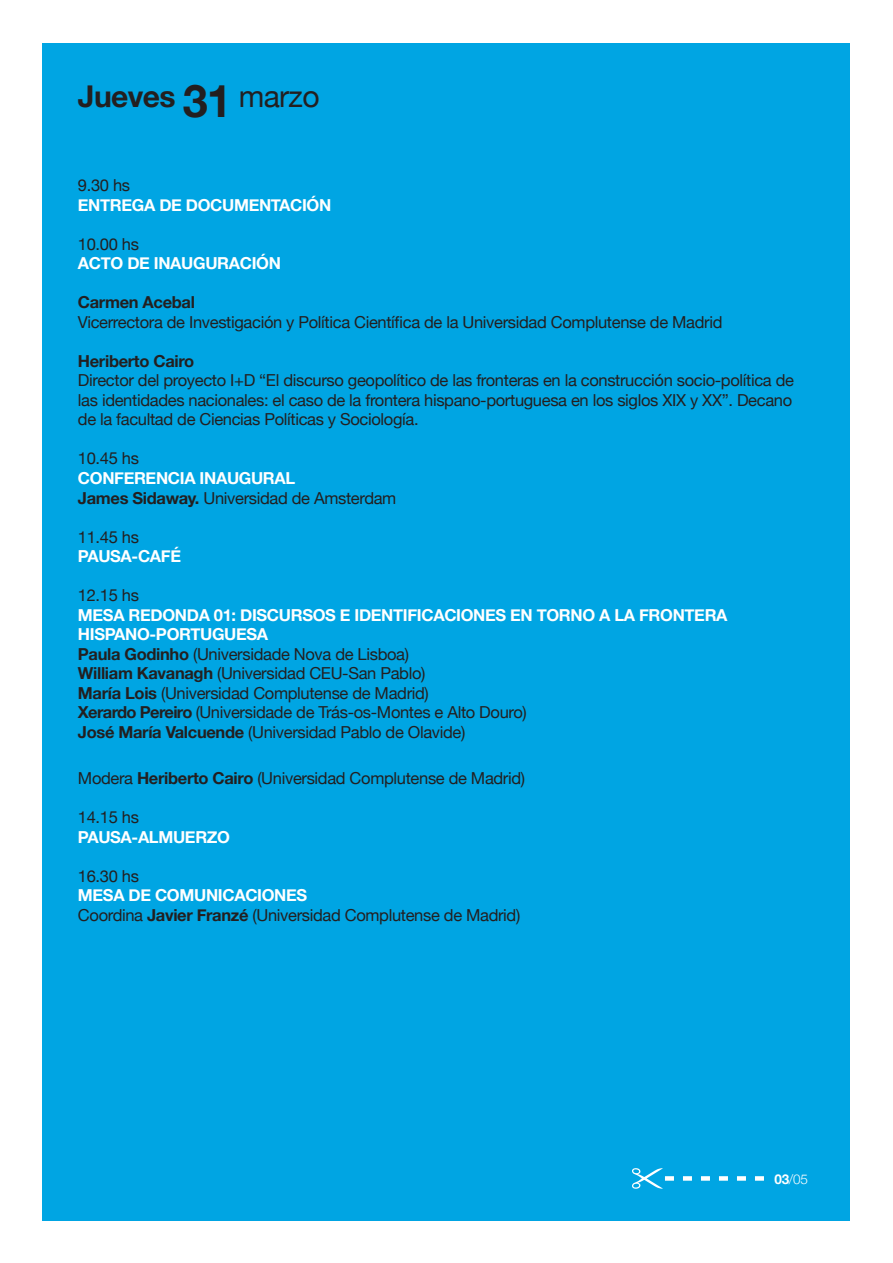
<style>
.page{position:relative;width:893px;height:1263px;background:#fff}
.page>*{position:absolute;margin:0;border:0;box-sizing:border-box;transform-origin:0 0}
.t1{font:700 30px "Helvetica Neue";letter-spacing:-.02em;color:#231f20}
.t2{font:16.5px/19.5px "Helvetica Neue";letter-spacing:-.02em;color:#231f20}
.t3{font:700 16.5px "Helvetica Neue";letter-spacing:-.02em;color:#fff}
.t4{font:700 16.5px "Helvetica Neue";letter-spacing:-.02em;color:#231f20}
.t5{font:300 13.5px "Helvetica Neue";color:#fff}
.s1{font-size:45px}
.s2{font-weight:400}
.s3{font-weight:700;color:#fff}
.s4{font-weight:700}
</style>
<div class="page">
<div style="left:43px;top:43px;width:807px;height:1177px;background:#00a5e3"></div>
<svg style="left:632px;top:1168px;width:132px;height:21px"></svg>
<h1 class="t1" style="left:78px;top:77px;width:243px">Jueves <span class="s1">31</span> <span class="s2">marzo</span></h1>
<p class="t2" style="left:78px;top:176px;width:54px">9.30 hs</p>
<p class="t3" style="left:78px;top:195px;width:255px">ENTREGA DE DOCUMENTACIÓN</p>
<p class="t2" style="left:78px;top:234px;width:62px">10.00 hs</p>
<p class="t3" style="left:78px;top:253px;width:205px">ACTO DE INAUGURACIÓN</p>
<p class="t4" style="left:78px;top:292px;width:119px">Carmen Acebal</p>
<p class="t2" style="left:78px;top:312px;width:646px">Vicerrectora de Investigación y Política Científica de la Universidad Complutense de Madrid</p>
<p class="t4" style="left:78px;top:351px;width:118px">Heriberto Cairo</p>
<p class="t2" style="left:78px;top:371px;width:718px;text-align:justify">Director del proyecto I+D “El discurso geopolítico de las fronteras en la construcción socio-política de las identidades nacionales: el caso de la frontera hispano-portuguesa en los siglos XIX y XX”. Decano de la facultad de Ciencias Políticas y Sociología.</p>
<p class="t2" style="left:78px;top:449px;width:62px">10.45 hs</p>
<p class="t2" style="left:78px;top:468px;width:320px"><span class="s3">CONFERENCIA INAUGURAL<br></span><span class="s4">James Sidaway.</span> Universidad de Amsterdam</p>
<p class="t2" style="left:78px;top:527px;width:62px">11.45 hs</p>
<p class="t3" style="left:78px;top:546px;width:105px">PAUSA-CAFÉ</p>
<p class="t2" style="left:78px;top:585px;width:62px">12.15 hs</p>
<p class="t2" style="left:78px;top:605px;width:651px"><span class="s3">MESA REDONDA 01: DISCURSOS E IDENTIFICACIONES EN TORNO A LA FRONTERA HISPANO-PORTUGUESA<br></span><span class="s4">Paula Godinho</span> (Universidade Nova de Lisboa)<br><span class="s4">William Kavanagh</span> (Universidad CEU-San Pablo)<br><span class="s4">María Lois</span> (Universidad Complutense de Madrid)<br><span class="s4">Xerardo Pereiro</span> (Universidade de Trás-os-Montes e Alto Douro)<br><span class="s4">José María Valcuende</span> (Universidad Pablo de Olavide)</p>
<p class="t2" style="left:78px;top:768px;width:449px">Modera <span class="s4">Heriberto Cairo</span> (Universidad Complutense de Madrid)</p>
<p class="t2" style="left:78px;top:807px;width:62px">14.15 hs</p>
<p class="t3" style="left:78px;top:826px;width:154px">PAUSA-ALMUERZO</p>
<p class="t2" style="left:78px;top:866px;width:62px">16.30 hs</p>
<p class="t2" style="left:78px;top:885px;width:444px"><span class="s3">MESA DE COMUNICACIONES<br></span>Coordina <span class="s4">Javier Franzé</span> (Universidad Complutense de Madrid)</p>
<p class="t5" style="left:774px;top:1171px;width:35px"><span class="s4">03</span>/05</p>
</div>
